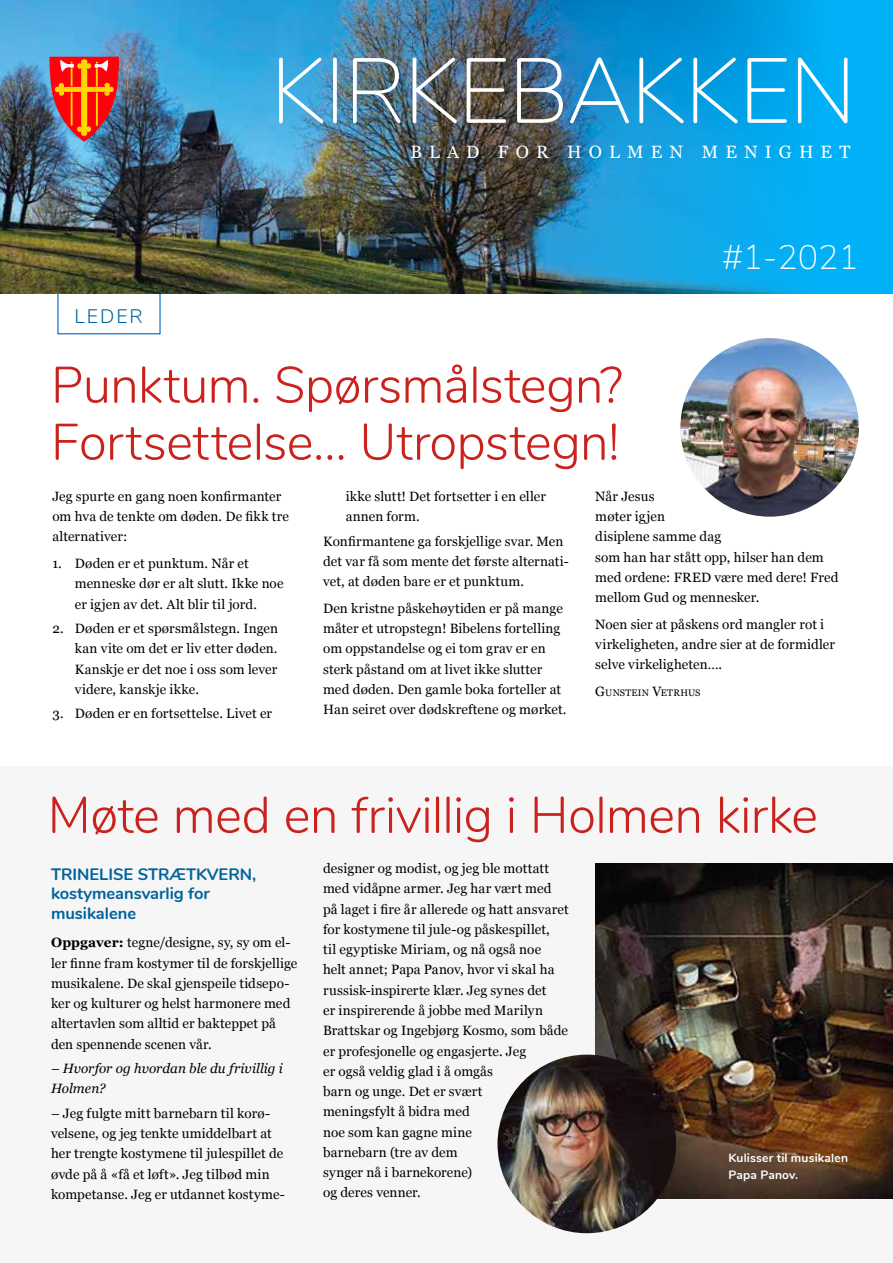
<style>
.page{position:relative;width:893px;height:1263px;background:#fff}
.page>*{position:absolute;margin:0;border:0;box-sizing:border-box;transform-origin:0 0}
.t1{font:200 91.8px "Nunito";letter-spacing:-.015em;color:#fff}
.t2{font:300 51px/57px "Nunito";letter-spacing:-.01em;color:#ca221c}
.t3{font:200 34.05px "Nunito";color:#fff}
.t4{font:300 19.5px "Nunito";letter-spacing:.1em;color:#00629c}
.t5{font:17.85px "Georgia";letter-spacing:.4em;color:#fff}
.t6{font:700 16.5px/19.5px "Nunito";color:#00629c}
.t7{font:13.5px/20.2px "Georgia";letter-spacing:.005em;color:#000}
.t8{font:italic 13.5px/20.2px "Georgia";letter-spacing:.005em;color:#000}
.t9{font:700 12px/16.5px "Nunito";letter-spacing:.015em;color:#fff}
.t10{font:9.45px "Georgia";letter-spacing:.02em;color:#000}
.s1{font-size:13.5px}
.s2{font-weight:700}
</style>
<div class="page">
<div style="left:0;top:766px;width:893px;height:497px;background:#f6f6f6"></div>
<div style="left:0;top:0;width:893px;height:293px;background:#00b1f7"></div>
<img style="left:0;top:0;width:805px;height:293px">
<img style="left:49px;top:57px;width:70px;height:85px">
<img style="left:595px;top:863px;width:298px;height:336px">
<img style="left:497px;top:1054px;width:179px;height:179px;border-radius:89px">
<img style="left:680px;top:338px;width:179px;height:179px;border-radius:89px">
<h1 class="t1" style="left:270px;top:24px;width:587px">KIRKEBAKKEN</h1>
<h3 class="t5" style="left:410px;top:139px;width:442px">BLAD FOR HOLMEN MENIGHET</h3>
<h3 class="t4" style="left:75px;top:302px;width:70px">LEDER</h3>
<h3 class="t3" style="left:722px;top:232px;width:138px">#1-2021</h3>
<h2 class="t2" style="left:51px;top:354px;width:573px">Punktum. Spørsmålstegn?<br>Fortsettelse… Utropstegn!</h2>
<p class="t7" style="left:595px;top:486px;width:245px">Når Jesus<br>møter igjen<br>disiplene samme dag<br>som han har stått opp, hilser han dem med ordene: FRED være med dere! Fred mellom Gud og mennesker.</p>
<p class="t7" style="left:595px;top:613px;width:241px">Noen sier at påskens ord mangler rot i virkeligheten, andre sier at de formidler selve virkeligheten….</p>
<p class="t10" style="left:595px;top:686px;width:107px"><span class="s1">G</span>UNSTEIN <span class="s1">V</span>ETRHUS</p>
<p class="t7" style="left:52px;top:486px;width:238px">Jeg spurte en gang noen konfirmanter om hva de tenkte om døden. De fikk tre alternativer:</p>
<p class="t7" style="left:75px;top:553px;width:210px;text-indent:-23px">1. Døden er et punktum. Når et menneske dør er alt slutt. Ikke noe er igjen av det. Alt blir til jord.</p>
<p class="t7" style="left:75px;top:618px;width:205px;text-align:justify;text-indent:-23px">2. Døden er et spørsmålstegn. Ingen kan vite om det er liv etter døden.<br>Kanskje er det noe i oss som lever videre, kanskje ikke.</p>
<p class="t7" style="left:52px;top:703px;width:221px">3. Døden er en fortsettelse. Livet er</p>
<p class="t7" style="left:346px;top:486px;width:202px">ikke slutt! Det fortsetter i en eller annen form.</p>
<p class="t7" style="left:323px;top:530px;width:247px">Konfirmantene ga forskjellige svar. Men det var få som mente det første alternati&shy;vet, at døden bare er et punktum.</p>
<p class="t7" style="left:323px;top:597px;width:245px">Den kristne påskehøytiden er på mange måter et utropstegn! Bibelens fortelling om oppstandelse og ei tom grav er en sterk påstand om at livet ikke slutter med døden. Den gamle boka forteller at Han seiret over dødskreftene og mørket.</p>
<h2 class="t2" style="left:48px;top:784px;width:772px">Møte med en frivillig i Holmen kirke</h2>
<p class="t6" style="left:51px;top:863px;width:207px">TRINELISE STRÆTKVERN, kostymeansvarlig for musikalene</p>
<p class="t7" style="left:51px;top:932px;width:248px"><span class="s2">Oppgaver:</span> tegne/designe, sy, sy om el&shy;ler finne fram kostymer til de forskjellige musikalene. De skal gjenspeile tidsepo&shy;ker og kulturer og helst harmonere med altertavlen som alltid er bakteppet på den spennende scenen vår.</p>
<p class="t8" style="left:51px;top:1058px;width:233px">– Hvorfor og hvordan ble du frivillig i<br>Holmen?</p>
<p class="t7" style="left:51px;top:1103px;width:235px">– Jeg fulgte mitt barnebarn til korø&shy;velsene, og jeg tenkte umiddelbart at her trengte kostymene til julespillet de øvde på å «få et løft». Jeg tilbød min kompetanse. Jeg er utdannet kostyme-</p>
<p class="t7" style="left:323px;top:858px;width:247px">designer og modist, og jeg ble mottatt med vidåpne armer. Jeg har vært med på laget i fire år allerede og hatt ansvaret for kostymene til jule-og påskespillet,<br>til egyptiske Miriam, og nå også noe<br>helt annet; Papa Panov, hvor vi skal ha russisk-inspirerte klær. Jeg synes det<br>er inspirerende å jobbe med Marilyn<br>Brattskar og Ingebjørg Kosmo, som både er profesjonelle og engasjerte. Jeg<br>er også veldig glad i å omgås<br>barn og unge. Det er svært<br>meningsfylt å bidra med<br>noe som kan gagne mine<br>barnebarn (tre av dem<br>synger nå i barnekorene)<br>og deres venner.</p>
<p class="t9" style="left:728px;top:1149px;width:121px">Kulisser til musikalen<br>Papa Panov.</p>
</div>
